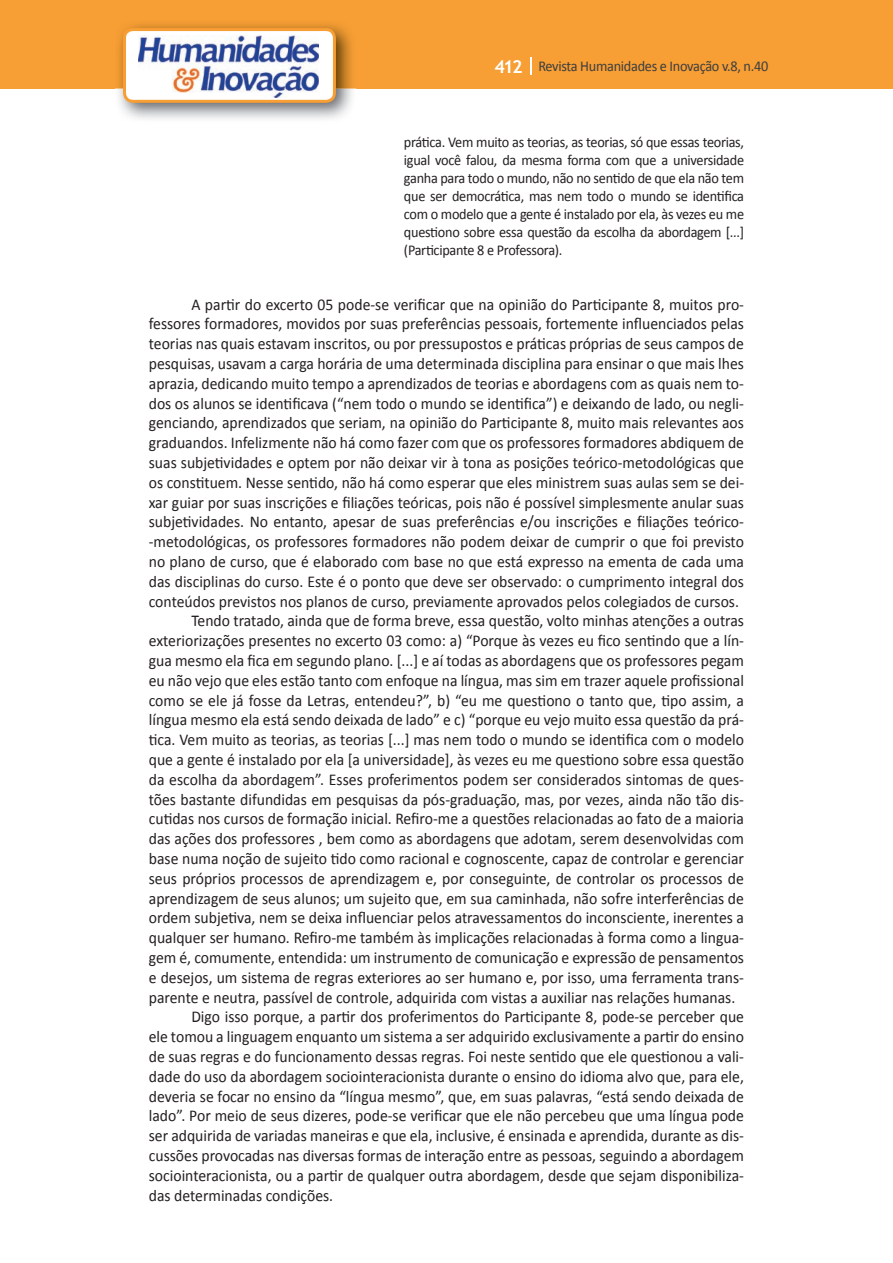
<style>
.page{position:relative;width:893px;height:1263px;background:#fff}
.page>*{position:absolute;margin:0;border:0;box-sizing:border-box;transform-origin:0 0}
.t1{font:16.5px "Calibri";color:#231f20;scale:.95 1}
.t2{font:15px/18px "Calibri";letter-spacing:-.02em;color:#231f20;text-align:justify;scale:.95 1}
.t3{font:15px "Calibri";letter-spacing:-.02em;color:#3e3e3f;scale:.95 1}
.s1{font-family:"Trebuchet MS";font-weight:700;font-size:18px;color:#fff}
</style>
<div class="page">
<div style="left:0;top:0;width:893px;height:88px;background:#f79e34"></div>
<svg style="left:530px;top:57px;width:2px;height:18px"></svg>
<img style="left:115px;top:24px;width:241px;height:95px">
<svg style="left:123px;top:28px;width:213px;height:75px"></svg>
<p class="t3" style="left:495px;top:57px;width:290px"><span class="s1">412</span> Revista Humanidades e Inovação v.8, n.40</p>
<p class="t2" style="left:404px;top:133px;width:360px">prática. Vem muito as teorias, as teorias, só que essas teorias, igual você falou, da mesma forma com que a universidade ganha para todo o mundo, não no sentido de que ela não tem que ser democrática, mas nem todo o mundo se identifica com o modelo que a gente é instalado por ela, às vezes eu me questiono sobre essa questão da escolha da abordagem [...] (Participante 8 e Professora).</p>
<p class="t1" style="left:191px;top:294px;width:583px">A partir do excerto 05 pode-se verificar que na opinião do Participante 8, muitos pro-</p>
<p class="t1" style="left:149px;top:313px;width:628px">fessores formadores, movidos por suas preferências pessoais, fortemente influenciados pelas</p>
<p class="t1" style="left:149px;top:333px;width:628px">teorias nas quais estavam inscritos, ou por pressupostos e práticas próprias de seus campos de</p>
<p class="t1" style="left:149px;top:353px;width:628px">pesquisas, usavam a carga horária de uma determinada disciplina para ensinar o que mais lhes</p>
<p class="t1" style="left:149px;top:373px;width:628px">aprazia, dedicando muito tempo a aprendizados de teorias e abordagens com as quais nem to-</p>
<p class="t1" style="left:149px;top:393px;width:628px">dos os alunos se identificava (“nem todo o mundo se identifica”) e deixando de lado, ou negli-</p>
<p class="t1" style="left:149px;top:412px;width:628px">genciando, aprendizados que seriam, na opinião do Participante 8, muito mais relevantes aos</p>
<p class="t1" style="left:149px;top:432px;width:628px">graduandos. Infelizmente não há como fazer com que os professores formadores abdiquem de</p>
<p class="t1" style="left:149px;top:452px;width:628px">suas subjetividades e optem por não deixar vir à tona as posições teórico-metodológicas que</p>
<p class="t1" style="left:149px;top:472px;width:628px">os constituem. Nesse sentido, não há como esperar que eles ministrem suas aulas sem se dei-</p>
<p class="t1" style="left:149px;top:492px;width:628px">xar guiar por suas inscrições e filiações teóricas, pois não é possível simplesmente anular suas</p>
<p class="t1" style="left:149px;top:511px;width:628px">subjetividades. No entanto, apesar de suas preferências e/ou inscrições e filiações teórico-</p>
<p class="t1" style="left:149px;top:531px;width:628px">-metodológicas, os professores formadores não podem deixar de cumprir o que foi previsto</p>
<p class="t1" style="left:149px;top:551px;width:628px">no plano de curso, que é elaborado com base no que está expresso na ementa de cada uma</p>
<p class="t1" style="left:149px;top:571px;width:628px">das disciplinas do curso. Este é o ponto que deve ser observado: o cumprimento integral dos</p>
<p class="t1" style="left:149px;top:591px;width:623px">conteúdos previstos nos planos de curso, previamente aprovados pelos colegiados de cursos.</p>
<p class="t1" style="left:191px;top:610px;width:583px">Tendo tratado, ainda que de forma breve, essa questão, volto minhas atenções a outras</p>
<p class="t1" style="left:149px;top:630px;width:628px">exteriorizações presentes no excerto 03 como: a) “Porque às vezes eu fico sentindo que a lín-</p>
<p class="t1" style="left:149px;top:650px;width:628px">gua mesmo ela fica em segundo plano. [...] e aí todas as abordagens que os professores pegam</p>
<p class="t1" style="left:149px;top:670px;width:628px">eu não vejo que eles estão tanto com enfoque na língua, mas sim em trazer aquele profissional</p>
<p class="t1" style="left:149px;top:690px;width:628px">como se ele já fosse da Letras, entendeu?”, b) “eu me questiono o tanto que, tipo assim, a</p>
<p class="t1" style="left:149px;top:709px;width:628px">língua mesmo ela está sendo deixada de lado” e c) “porque eu vejo muito essa questão da prá-</p>
<p class="t1" style="left:149px;top:729px;width:628px">tica. Vem muito as teorias, as teorias [...] mas nem todo o mundo se identifica com o modelo</p>
<p class="t1" style="left:149px;top:749px;width:628px">que a gente é instalado por ela [a universidade], às vezes eu me questiono sobre essa questão</p>
<p class="t1" style="left:149px;top:769px;width:628px">da escolha da abordagem”. Esses proferimentos podem ser considerados sintomas de ques-</p>
<p class="t1" style="left:149px;top:789px;width:628px">tões bastante difundidas em pesquisas da pós-graduação, mas, por vezes, ainda não tão dis-</p>
<p class="t1" style="left:149px;top:808px;width:628px">cutidas nos cursos de formação inicial. Refiro-me a questões relacionadas ao fato de a maioria</p>
<p class="t1" style="left:149px;top:828px;width:628px">das ações dos professores , bem como as abordagens que adotam, serem desenvolvidas com</p>
<p class="t1" style="left:149px;top:848px;width:628px">base numa noção de sujeito tido como racional e cognoscente, capaz de controlar e gerenciar</p>
<p class="t1" style="left:149px;top:868px;width:628px">seus próprios processos de aprendizagem e, por conseguinte, de controlar os processos de</p>
<p class="t1" style="left:149px;top:888px;width:628px">aprendizagem de seus alunos; um sujeito que, em sua caminhada, não sofre interferências de</p>
<p class="t1" style="left:149px;top:907px;width:628px">ordem subjetiva, nem se deixa influenciar pelos atravessamentos do inconsciente, inerentes a</p>
<p class="t1" style="left:149px;top:927px;width:628px">qualquer ser humano. Refiro-me também às implicações relacionadas à forma como a lingua-</p>
<p class="t1" style="left:149px;top:947px;width:628px">gem é, comumente, entendida: um instrumento de comunicação e expressão de pensamentos</p>
<p class="t1" style="left:149px;top:967px;width:628px">e desejos, um sistema de regras exteriores ao ser humano e, por isso, uma ferramenta trans-</p>
<p class="t1" style="left:149px;top:987px;width:619px">parente e neutra, passível de controle, adquirida com vistas a auxiliar nas relações humanas.</p>
<p class="t1" style="left:191px;top:1006px;width:583px">Digo isso porque, a partir dos proferimentos do Participante 8, pode-se perceber que</p>
<p class="t1" style="left:149px;top:1026px;width:628px">ele tomou a linguagem enquanto um sistema a ser adquirido exclusivamente a partir do ensino</p>
<p class="t1" style="left:149px;top:1046px;width:628px">de suas regras e do funcionamento dessas regras. Foi neste sentido que ele questionou a vali-</p>
<p class="t1" style="left:149px;top:1066px;width:628px">dade do uso da abordagem sociointeracionista durante o ensino do idioma alvo que, para ele,</p>
<p class="t1" style="left:149px;top:1086px;width:628px">deveria se focar no ensino da “língua mesmo”, que, em suas palavras, “está sendo deixada de</p>
<p class="t1" style="left:149px;top:1105px;width:628px">lado”. Por meio de seus dizeres, pode-se verificar que ele não percebeu que uma língua pode</p>
<p class="t1" style="left:149px;top:1125px;width:628px">ser adquirida de variadas maneiras e que ela, inclusive, é ensinada e aprendida, durante as dis-</p>
<p class="t1" style="left:149px;top:1145px;width:628px">cussões provocadas nas diversas formas de interação entre as pessoas, seguindo a abordagem</p>
<p class="t1" style="left:149px;top:1165px;width:628px">sociointeracionista, ou a partir de qualquer outra abordagem, desde que sejam disponibiliza-</p>
<p class="t1" style="left:149px;top:1185px;width:196px">das determinadas condições.</p>
</div>
